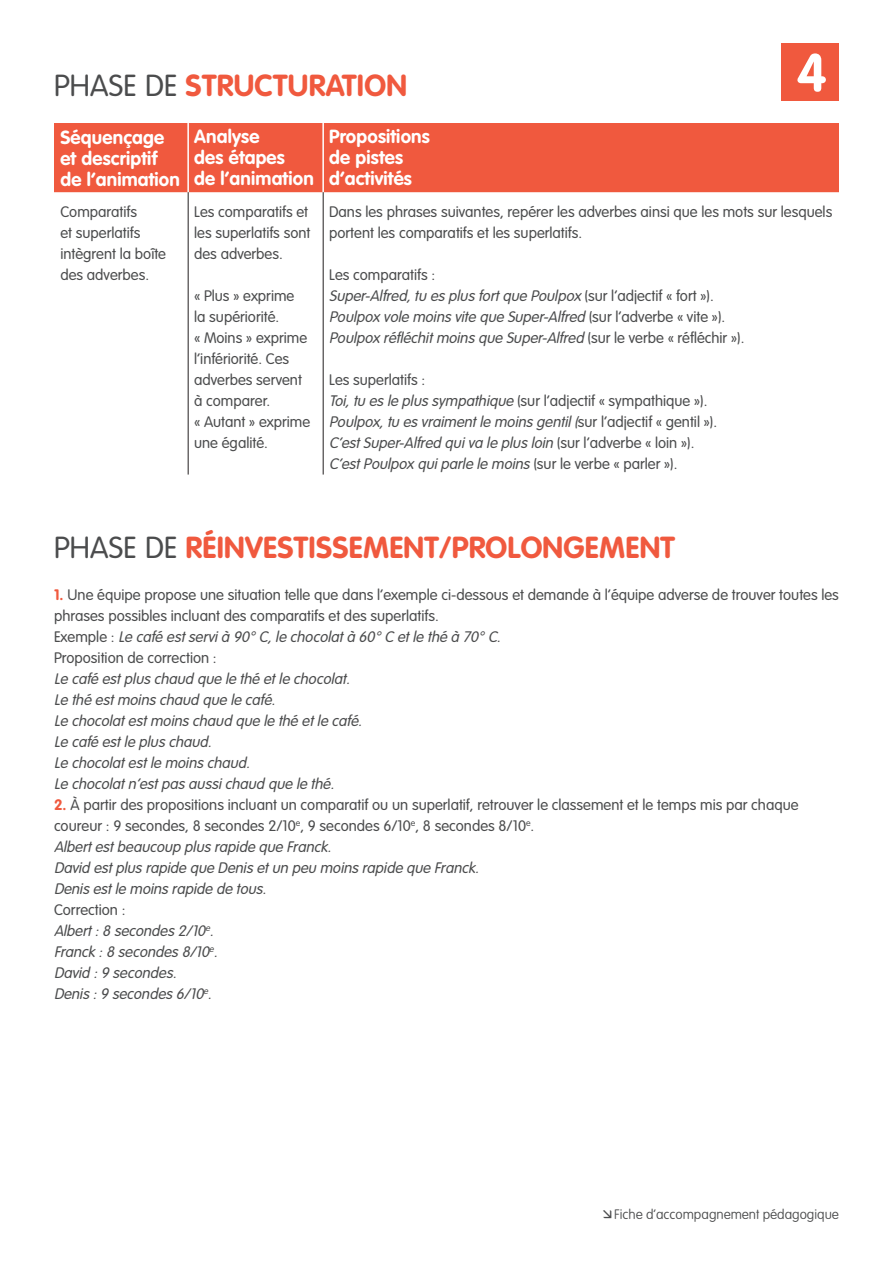
<style>
.page{position:relative;width:893px;height:1263px;background:#fff}
.page>*{position:absolute;margin:0;border:0;box-sizing:border-box;transform-origin:0 0}
.t1{font:700 52.5px "VAG Rounded Std";color:#fff}
._03_Tablo_Surtitre_G{font:700 30px "VAG Rounded Std";letter-spacing:.01em;color:#f0593e}
._03_Tablo_Titre_têti{font:700 18.75px/21px "VAG Rounded Std";letter-spacing:.01em;color:#fff}
._02_Txt_courant_Gris{font:italic 300 15px "VAG Rounded Std";color:#4b4c4d}
._04_Tablo_Txt_couran{font:300 15px/21px "VAG Rounded Std";color:#4b4c4d}
._02_Txt_courant_Gris-2{font:300 15px/21px "VAG Rounded Std";color:#4b4c4d}
._04_Tablo_Txt_couran-2{font:italic 300 15px "VAG Rounded Std";color:#4b4c4d}
.t2{font:100 13.5px "VAG Rounded Std";color:#4b4c4d}
.s1{font-weight:300;color:#4b4c4d}
.s2{font-style:normal}
.s3{font-style:italic}
.s4{font-weight:700;color:#f0593e}
</style>
<div class="page">
<div style="left:781px;top:43px;width:58px;height:58px;background:#f0593e"></div>
<div style="left:54px;top:123px;width:785px;height:69px;background:#f0593e"></div>
<hr style="left:187px;top:123px;width:2px;height:69px;background:#fff">
<hr style="left:322px;top:123px;width:2px;height:69px;background:#fff">
<hr style="left:188px;top:192px;width:1px;height:282px;background:#231f20">
<hr style="left:323px;top:192px;width:1px;height:282px;background:#231f20">
<p class="_03_Tablo_Surtitre_G" style="left:54px;top:68px;width:354px"><span class="s1">PHASE DE</span> STRUCTURATION</p>
<h1 class="t1" style="left:797px;top:42px;width:32px">4</h1>
<p class="_03_Tablo_Titre_têti" style="left:60px;top:127px;width:121px">Séquençage et descriptif de l’animation</p>
<p class="_03_Tablo_Titre_têti" style="left:194px;top:127px;width:121px">Analyse<br>des étapes<br>de l’animation</p>
<p class="_03_Tablo_Titre_têti" style="left:329px;top:127px;width:102px">Propositions de pistes d’activités</p>
<p class="_04_Tablo_Txt_couran" style="left:60px;top:201px;width:107px">Comparatifs<br>et superlatifs intègrent la boîte des adverbes.</p>
<p class="_04_Tablo_Txt_couran" style="left:194px;top:201px;width:118px">Les comparatifs et les superlatifs sont des adverbes.</p>
<p class="_04_Tablo_Txt_couran" style="left:194px;top:285px;width:118px">« Plus » exprime<br>la supériorité.<br>« Moins » exprime l’infériorité. Ces adverbes servent à comparer.<br>« Autant » exprime une égalité.</p>
<p class="_04_Tablo_Txt_couran" style="left:329px;top:201px;width:505px">Dans les phrases suivantes, repérer les adverbes ainsi que les mots sur lesquels portent les comparatifs et les superlatifs.</p>
<p class="_04_Tablo_Txt_couran" style="left:329px;top:264px;width:108px">Les comparatifs :</p>
<p class="_04_Tablo_Txt_couran-2" style="left:329px;top:287px;width:386px">Super-Alfred,tu esplusfortque Poulpox <span class="s2">( s u r l ’ a d j e c t i f « f o rt » ) .</span></p>
<p class="_04_Tablo_Txt_couran-2" style="left:329px;top:308px;width:398px">Poulpox vole moinsvite que Super-Alfred <span class="s2">( s u r l ’ a d v e r b e « v i t e » ) .</span></p>
<p class="_04_Tablo_Txt_couran-2" style="left:329px;top:329px;width:417px">Poulpox réfléchitmoinsque Super-Alfred <span class="s2">( s u r l e v e r b e « r é fl é c h i r » ) .</span></p>
<p class="_04_Tablo_Txt_couran" style="left:329px;top:369px;width:98px">Les superlatifs :</p>
<p class="_04_Tablo_Txt_couran" style="left:329px;top:390px;width:380px"><span class="s3">Toi,tu esle plussympathique</span> (sur l’adjectif « sympathique »).</p>
<p class="_04_Tablo_Txt_couran-2" style="left:329px;top:413px;width:390px">Poulpox,tu esvraimentle moinsgentil(<span class="s2">s u r l ’ a d j e c t i f « g e n t i l » ) .</span></p>
<p class="_04_Tablo_Txt_couran-2" style="left:329px;top:434px;width:367px">C’estSuper-Alfred quiva le plusloin <span class="s2">( s u r l ’ a d v e r b e « l o i n » ) .</span></p>
<p class="_04_Tablo_Txt_couran-2" style="left:329px;top:455px;width:350px">C’estPoulpox quiparle le moins<span class="s2">( s u r l e ve r b e « p a r l e r » ) .</span></p>
<p class="_03_Tablo_Surtitre_G" style="left:54px;top:530px;width:622px"><span class="s1">PHASE DE</span> RÉINVESTISSEMENT/PROLONGEMENT</p>
<p class="_02_Txt_courant_Gris-2" style="left:54px;top:585px;width:786px"><span class="s4">1.</span> Une équipe propose une situation telle que dans l’exemple ci-dessous et demande à l’équipe adverse de trouver toutes les phrases possibles incluant des comparatifs et des superlatifs.</p>
<p class="_02_Txt_courant_Gris" style="left:54px;top:628px;width:452px"><span class="s2">E x e m p l e :</span> Le café estservià 90°C,le chocolatà 60°C etle thé à 70°C.</p>
<p class="_02_Txt_courant_Gris-2" style="left:54px;top:648px;width:164px">Proposition de correction :</p>
<p class="_02_Txt_courant_Gris" style="left:54px;top:670px;width:301px">Le café estpluschaud que le thé etle chocolat.</p>
<p class="_02_Txt_courant_Gris" style="left:54px;top:691px;width:226px">Le thé estmoinschaud que le café.</p>
<p class="_02_Txt_courant_Gris" style="left:54px;top:712px;width:313px">Le chocolatestmoinschaud que le thé etle café.</p>
<p class="_02_Txt_courant_Gris" style="left:54px;top:733px;width:163px">Le café estle pluschaud.</p>
<p class="_02_Txt_courant_Gris" style="left:54px;top:754px;width:201px">Le chocolatestle moinschaud.</p>
<p class="_02_Txt_courant_Gris" style="left:54px;top:775px;width:285px">Le chocolatn’estpasaussichaud que le thé.</p>
<p class="_02_Txt_courant_Gris-2" style="left:54px;top:795px;width:746px"><span class="s4">2.</span> À partir des propositions incluant un comparatif ou un superlatif, retrouver le classement et le temps mis par chaque coureur : 9 secondes, 8 secondes 2/10<sup>e</sup>, 9 secondes 6/10<sup>e</sup>, 8 secondes 8/10<sup>e</sup>.</p>
<p class="_02_Txt_courant_Gris" style="left:54px;top:838px;width:282px">Albertestbeaucoup plusrapide que Franck.</p>
<p class="_02_Txt_courant_Gris" style="left:54px;top:859px;width:430px">David estplusrapide que Denisetun peu moinsrapide que Franck.</p>
<p class="_02_Txt_courant_Gris" style="left:54px;top:880px;width:217px">Denisestle moinsrapide de tous.</p>
<p class="_02_Txt_courant_Gris-2" style="left:54px;top:900px;width:73px">Correction :</p>
<p class="_02_Txt_courant_Gris" style="left:54px;top:922px;width:165px">Albert:8 secondes2/10<sup>e</sup>.</p>
<p class="_02_Txt_courant_Gris" style="left:54px;top:943px;width:169px">Franck :8 secondes8/10<sup>e</sup>.</p>
<p class="_02_Txt_courant_Gris" style="left:54px;top:964px;width:128px">David :9 secondes.</p>
<p class="_02_Txt_courant_Gris" style="left:54px;top:985px;width:163px">Denis:9 secondes6/10<sup>e</sup>.</p>
<p class="t2" style="left:614px;top:1207px;width:226px">Fiche d’accompagnement pédagogique</p>
</div>
